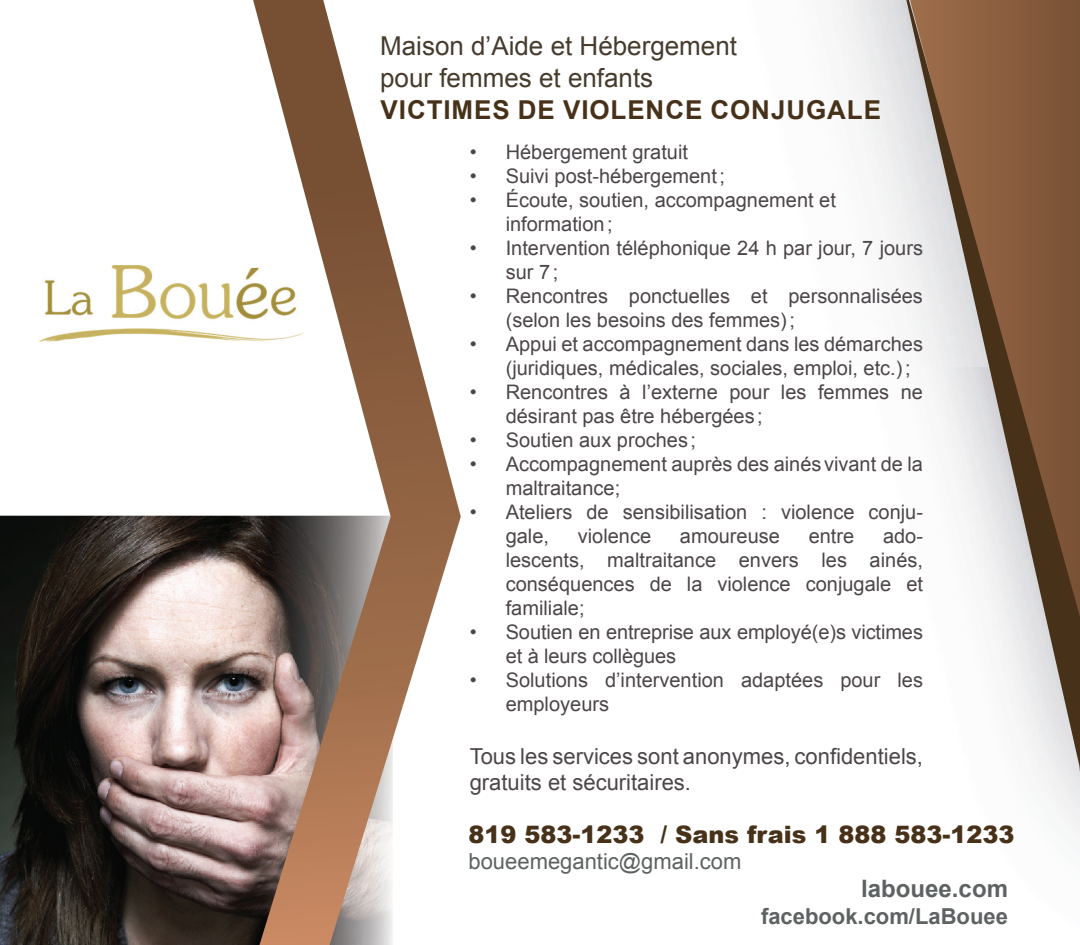
<style>
.page{position:relative;width:1080px;height:945px;background:#fff}
.page>*{position:absolute;margin:0;border:0;box-sizing:border-box;transform-origin:0 0}
.t1{font:26px/32px "Arial";color:#473b2d}
.t2{font:700 26px "Arial";letter-spacing:.035em;color:#473119}
.t3{font:900 24px "Arial";color:#473119}
.t4{font:700 24px "Arial";color:#5e6262}
.t5{font:22px/26.4px "Arial";color:#4c464a}
.t6{font:22px "Arial";color:#5e6262}
.t7{font:700 22px "Arial";color:#5e6262}
.t8{font:20px/24px "Arial";color:#4c464a}
</style>
<div class="page">
<img style="left:0;top:516px;width:253px;height:429px">
<svg style="left:253px;top:0;width:208px;height:945px"></svg>
<svg style="left:906px;top:0;width:174px;height:772px"></svg>
<img style="left:39px;top:265px;width:265px;height:77px">
<h1 class="t1" style="left:380px;top:30px;width:358px">Maison d’Aide et Hébergement pour femmes et enfants</h1>
<h1 class="t2" style="left:381px;top:91px;width:502px">VICTIMES DE VIOLENCE CONJUGALE</h1>
<p class="t8" style="left:470px;top:140px;width:220px">• Hébergement gratuit</p>
<p class="t8" style="left:470px;top:164px;width:257px">• Suivi post-hébergement ;</p>
<p class="t8" style="left:506px;top:188px;width:332px;text-indent:-36px">• Écoute, soutien, accompagnement et information ;</p>
<p class="t8" style="left:506px;top:236px;width:419px;text-indent:-36px">• Intervention téléphonique 24 h par jour, 7 jours sur 7 ;</p>
<p class="t8" style="left:506px;top:284px;width:419px;text-indent:-36px">• Rencontres ponctuelles et personnalisées (selon les besoins des femmes) ;</p>
<p class="t8" style="left:506px;top:332px;width:419px;text-indent:-36px">• Appui et accompagnement dans les démarches (juridiques, médicales, sociales, emploi, etc.) ;</p>
<p class="t8" style="left:506px;top:380px;width:419px;text-indent:-36px">• Rencontres à l’externe pour les femmes ne désirant pas être hébergées ;</p>
<p class="t8" style="left:470px;top:428px;width:228px">• Soutien aux proches ;</p>
<p class="t8" style="left:506px;top:452px;width:419px;text-indent:-36px">• Accompagnement auprès des ainés vivant de la maltraitance;</p>
<p class="t8" style="left:506px;top:500px;width:419px;text-indent:-36px">• Ateliers de sensibilisation : violence conju&shy;gale,</p>
<p class="t8" style="left:506px;top:524px;width:419px;text-align:justify;text-indent:377px">ado&shy;lescents, maltraitance envers les ainés, conséquences de la violence conjugale et familiale;</p>
<p class="t8" style="left:506px;top:620px;width:419px;text-indent:-36px">• Soutien en entreprise aux employé(e)s victimes et à leurs collègues</p>
<p class="t8" style="left:506px;top:668px;width:419px;text-indent:-36px">• Solutions d’intervention adaptées pour les employeurs</p>
<p class="t5" style="left:470px;top:743px;width:455px">Tous les services sont anonymes, confidentiels, gratuits et sécuritaires.</p>
<p class="t8" style="left:578px;top:524px;width:75px">violence</p>
<p class="t8" style="left:680px;top:524px;width:102px">amoureuse</p>
<p class="t8" style="left:809px;top:524px;width:47px">entre</p>
<p class="t3" style="left:469px;top:817px;width:547px">819 583-1233 / Sans frais 1 888 583-1233</p>
<p class="t6" style="left:469px;top:846px;width:274px">boueemegantic@gmail.com</p>
<p class="t4" style="left:861px;top:872px;width:148px">labouee.com</p>
<p class="t7" style="left:761px;top:901px;width:248px">facebook.com/LaBouee</p>
</div>
